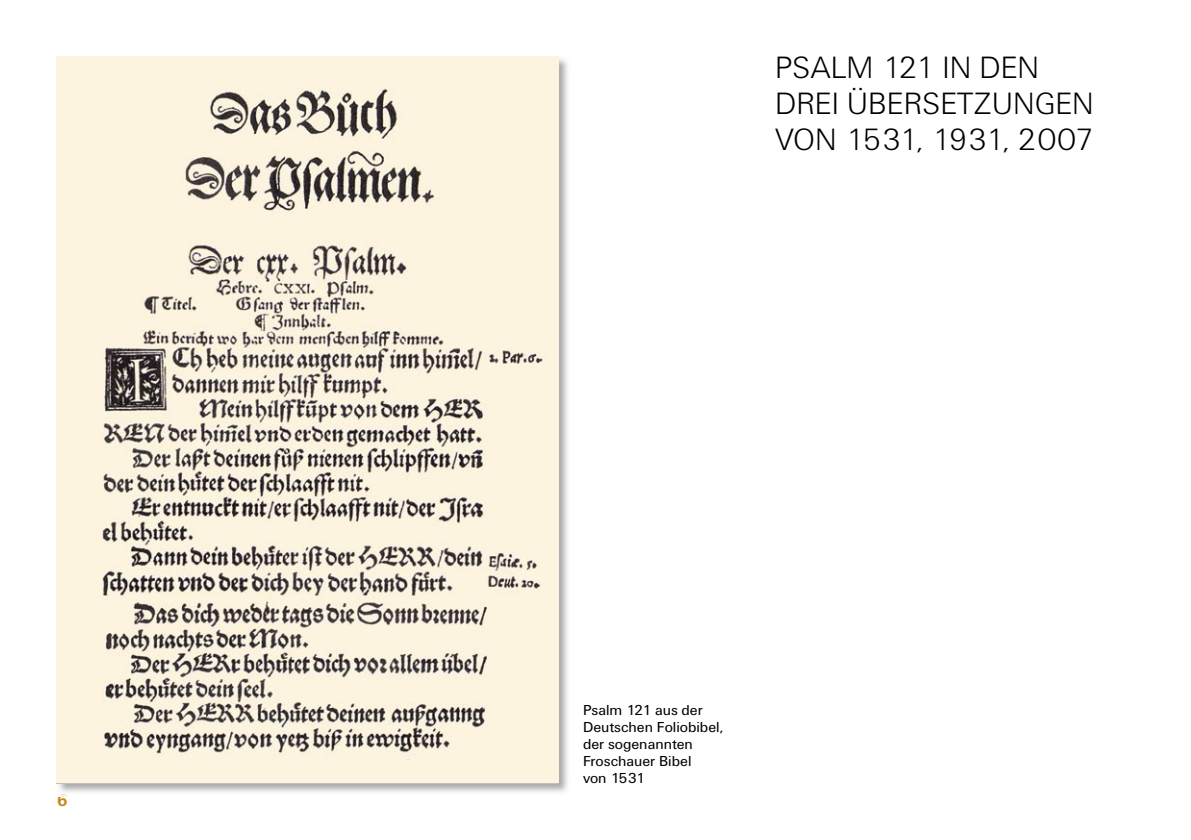
<style>
.page{position:relative;width:1191px;height:840px;background:#fff}
.page>*{position:absolute;margin:0;border:0;box-sizing:border-box;transform-origin:0 0}
.t1{font:300 32px/36px "Unitus LH";color:#000}
.t2{font:700 17.6px "Unitus";color:#c98621}
.t3{font:15px/17px "Unitus";color:#000}
</style>
<div class="page">
<img style="left:56px;top:56px;width:512px;height:736px">
<img style="left:57px;top:57px;width:501px;height:725px">
<p class="t2" style="left:57px;top:790px;width:12px">6</p>
<h1 class="t1" style="left:775px;top:50px;width:321px">PSALM 121 IN DEN<br>DREI ÜBERSETZUNGEN<br>VON 1531, 1931, 2007</h1>
<p class="t3" style="left:583px;top:701px;width:142px">Psalm 121 aus der<br>Deutschen Foliobibel, der sogenannten<br>Froschauer Bibel<br>von 1531</p>
</div>
